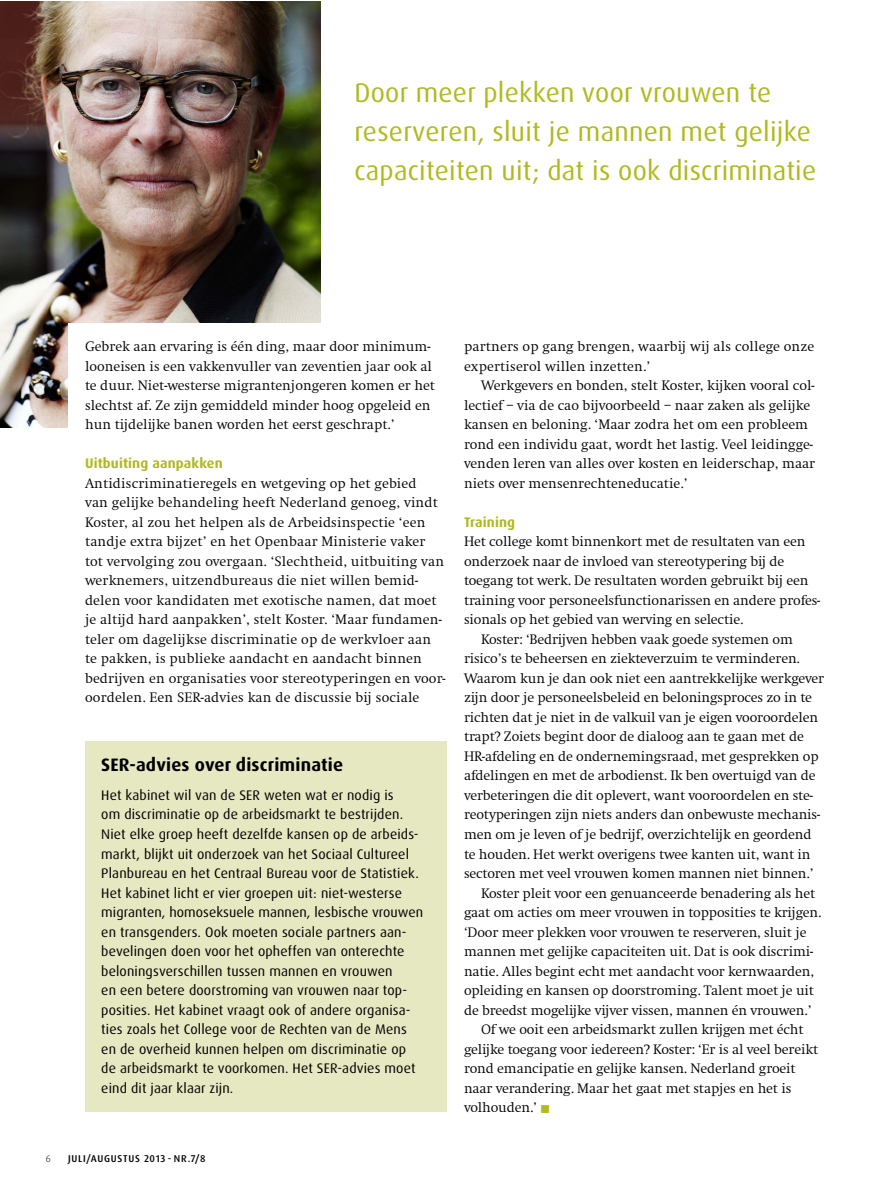
<style>
.page{position:relative;width:893px;height:1187px;background:#fff}
.page>*{position:absolute;margin:0;border:0;box-sizing:border-box;transform-origin:0 0}
.t1{font:27px/39px "Dax OT";letter-spacing:.01em;color:#b0b91d}
.t2{font:700 18px "Dax OT";color:#000}
.t3{font:300 14.25px/19.5px "Swift EF";letter-spacing:-.01em;color:#000}
.t4{font:300 14.25px/19.5px "Swift EF";letter-spacing:.01em;color:#000}
.t5{font:13.8px/19.5px "Dax OT";letter-spacing:.01em;color:#000}
.t6{font:700 13.8px "Dax OT";color:#b0b91d}
.t7{font:500 9.9px "Dax OT";color:#000}
.t8{font:300 9.9px "Dax OT";color:#000}
</style>
<div class="page">
<img style="left:0;top:1px;width:320px;height:427px">
<div style="left:68px;top:323px;width:378px;height:149px;background:#fff"></div>
<div style="left:85px;top:741px;width:361px;height:371px;background:#e6e8c2"></div>
<h1 class="t1" style="left:354px;top:74px;width:463px">Door meer plekken voor vrouwen te reserveren, sluit je mannen met gelijke capaciteiten uit; dat is ook discriminatie</h1>
<p class="t3" style="left:85px;top:337px;width:352px">Gebrek aan ervaring is één ding, maar door minimum&shy;looneisen is een vakkenvuller van zeventien jaar ook al te duur. Niet-westerse migrantenjongeren komen er het slechtst af. Ze zijn gemiddeld minder hoog opgeleid en hun tijdelijke banen worden het eerst geschrapt.’</p>
<p class="t6" style="left:85px;top:454px;width:139px">Uitbuiting aanpakken</p>
<p class="t4" style="left:85px;top:473px;width:362px">Antidiscriminatieregels en wetgeving op het gebied<br>van gelijke behandeling heeft Nederland genoeg, vindt Koster, al zou het helpen als de Arbeidsinspectie ‘een tandje extra bijzet’ en het Openbaar Ministerie vaker tot vervolging zou overgaan. ‘Slechtheid, uitbuiting van werknemers, uitzendbureaus die niet willen bemid&shy;delen voor kandidaten met exotische namen, dat moet je altijd hard aanpakken’, stelt Koster. ‘Maar fundamen&shy;teler om dagelijkse discriminatie op de werkvloer aan te pakken, is publieke aandacht en aandacht binnen bedrijven en organisaties voor stereotyperingen en voor&shy;oordelen. Een SER-advies kan de discussie bij sociale</p>
<p class="t2" style="left:101px;top:752px;width:243px">SER-advies over discriminatie</p>
<p class="t5" style="left:101px;top:785px;width:324px">Het kabinet wil van de SER weten wat er nodig is<br>om discriminatie op de arbeidsmarkt te bestrijden.<br>Niet elke groep heeft dezelfde kansen op de arbeids&shy;markt, blijkt uit onderzoek van het Sociaal Cultureel Planbureau en het Centraal Bureau voor de Statistiek.<br>Het kabinet licht er vier groepen uit: niet-westerse migranten, homoseksuele mannen, lesbische vrouwen en transgenders. Ook moeten sociale partners aan&shy;bevelingen doen voor het opheffen van onterechte beloningsverschillen tussen mannen en vrouwen<br>en een betere doorstroming van vrouwen naar top&shy;posities. Het kabinet vraagt ook of andere organisa&shy;ties zoals het College voor de Rechten van de Mens en de overheid kunnen helpen om discriminatie op de arbeidsmarkt te voorkomen. Het SER-advies moet eind dit jaar klaar zijn.</p>
<p class="t8" style="left:46px;top:1151px;width:7px">6</p>
<p class="t7" style="left:68px;top:1151px;width:139px">JULI/AUGUSTUS 2013 - NR.7/8</p>
<p class="t4" style="left:464px;top:337px;width:352px">partners op gang brengen, waarbij wij als college onze expertiserol willen inzetten.’</p>
<p class="t3" style="left:464px;top:376px;width:353px;text-indent:17px">Werkgevers en bonden, stelt Koster, kijken vooral col&shy;lectief – via de cao bijvoorbeeld – naar zaken als gelijke kansen en beloning. ‘Maar zodra het om een probleem rond een individu gaat, wordt het lastig. Veel leidingge&shy;venden leren van alles over kosten en leiderschap, maar niets over mensenrechteneducatie.’</p>
<p class="t6" style="left:464px;top:513px;width:53px">Training</p>
<p class="t3" style="left:464px;top:532px;width:343px">Het college komt binnenkort met de resultaten van een</p>
<p class="t3" style="left:464px;top:551px;width:322px">onderzoek naar de invloed van stereotypering bij de</p>
<p class="t3" style="left:464px;top:571px;width:346px">toegang tot werk. De resultaten worden gebruikt bij een</p>
<p class="t3" style="left:464px;top:590px;width:358px">training voor personeelsfunctionarissen en andere profes-</p>
<p class="t3" style="left:464px;top:610px;width:281px">sionals op het gebied van werving en selectie.</p>
<p class="t3" style="left:481px;top:629px;width:313px">Koster: ‘Bedrijven hebben vaak goede systemen om</p>
<p class="t3" style="left:464px;top:649px;width:337px">risico’s te beheersen en ziekteverzuim te verminderen.</p>
<p class="t3" style="left:464px;top:668px;width:362px">Waarom kun je dan ook niet een aantrekkelijke werkgever</p>
<p class="t3" style="left:464px;top:688px;width:350px">zijn door je personeelsbeleid en beloningsproces zo in te</p>
<p class="t3" style="left:464px;top:707px;width:356px">richten dat je niet in de valkuil van je eigen vooroordelen</p>
<p class="t3" style="left:464px;top:727px;width:341px">trapt? Zoiets begint door de dialoog aan te gaan met de</p>
<p class="t3" style="left:464px;top:746px;width:356px">HR-afdeling en de ondernemingsraad, met gesprekken op</p>
<p class="t3" style="left:464px;top:766px;width:353px">afdelingen en met de arbodienst. Ik ben overtuigd van de</p>
<p class="t3" style="left:464px;top:785px;width:350px">verbeteringen die dit oplevert, want vooroordelen en ste-</p>
<p class="t3" style="left:464px;top:805px;width:358px">reotyperingen zijn niets anders dan onbewuste mechanis-</p>
<p class="t3" style="left:464px;top:824px;width:349px">men om je leven of je bedrijf, overzichtelijk en geordend</p>
<p class="t3" style="left:464px;top:844px;width:348px">te houden. Het werkt overigens twee kanten uit, want in</p>
<p class="t3" style="left:464px;top:863px;width:351px">sectoren met veel vrouwen komen mannen niet binnen.’</p>
<p class="t3" style="left:481px;top:883px;width:336px">Koster pleit voor een genuanceerde benadering als het</p>
<p class="t3" style="left:464px;top:902px;width:359px">gaat om acties om meer vrouwen in topposities te krijgen.</p>
<p class="t3" style="left:464px;top:922px;width:344px">‘Door meer plekken voor vrouwen te reserveren, sluit je</p>
<p class="t3" style="left:464px;top:941px;width:351px">mannen met gelijke capaciteiten uit. Dat is ook discrimi-</p>
<p class="t3" style="left:464px;top:961px;width:352px">natie. Alles begint echt met aandacht voor kernwaarden,</p>
<p class="t3" style="left:464px;top:980px;width:351px">opleiding en kansen op doorstroming. Talent moet je uit</p>
<p class="t3" style="left:464px;top:1000px;width:349px">de breedst mogelijke vijver vissen, mannen én vrouwen.’</p>
<p class="t3" style="left:481px;top:1019px;width:324px">Of we ooit een arbeidsmarkt zullen krijgen met écht</p>
<p class="t3" style="left:464px;top:1039px;width:356px">gelijke toegang voor iedereen? Koster: ‘Er is al veel bereikt</p>
<p class="t3" style="left:464px;top:1058px;width:333px">rond emancipatie en gelijke kansen. Nederland groeit</p>
<p class="t3" style="left:464px;top:1078px;width:329px">naar verandering. Maar het gaat met stapjes en het is</p>
<p class="t3" style="left:464px;top:1097px;width:74px">volhouden.’</p>
</div>
